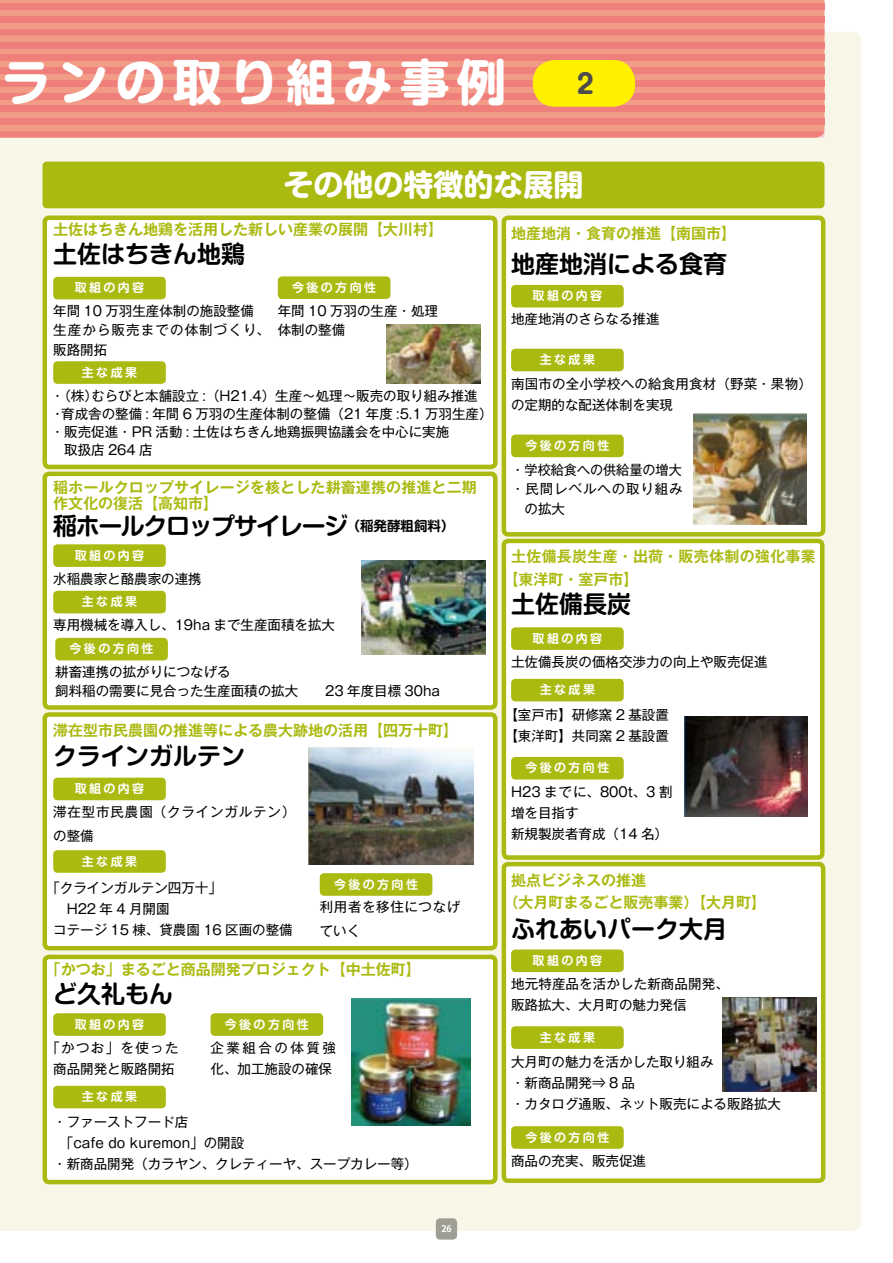
<style>
.page{position:relative;width:893px;height:1263px;background:#fff}
.page>*{position:absolute;margin:0;border:0;box-sizing:border-box;transform-origin:0 0}
.t1{font:700 49.5px "Shin M Go Pro";letter-spacing:.15em;color:#fff}
.t2{font:700 30px "Shin M Go Pro";color:#fff}
.t3{font:700 26.4px "Shin M Go Pro";color:#4f4d4c}
.t4{font:700 24px "Shin M Go Pro De";color:#000}
.t5{font:700 24px "Shin M Go Pro De";letter-spacing:-.06em;color:#000}
.t6{font:700 15px/22.5px "Gothic MB101 Pro De";color:#abba11}
.t7{font:700 15px/22.5px "Gothic MB101 Pro De";letter-spacing:.02em;color:#abba11}
.t8{font:13.5px/21px "Gothic MB101 Pr 5";color:#000}
.t9{font:13.5px/24px "Gothic MB101 Pr 5";letter-spacing:.065em;color:#000}
.t10{font:13.5px/21px "Gothic MB101 Pr 5";letter-spacing:.185em;color:#000}
.t11{font:13.5px/24px "Gothic MB101 Pr 5";letter-spacing:.045em;color:#000}
.t12{font:700 12px "Shin M Go Pro De";letter-spacing:.2em;color:#fff}
.t13{font:700 9px "Koz Go Pro";color:#fff}
</style>
<div class="page">
<div style="left:0;top:32px;width:861px;height:1199px;background:#f8f6e7"></div>
<div style="left:43px;top:162px;width:781px;height:46px;background:#abba11;border-radius:4px"></div>
<div style="left:504px;top:218px;width:319px;height:316px;background:#fff;border-radius:4px"></div>
<div style="left:502px;top:215px;width:323px;height:322px;border:4px solid #abba11;border-radius:4px"></div>
<div style="left:504px;top:541px;width:318px;height:316px;background:#fff;border-radius:4px"></div>
<div style="left:502px;top:539px;width:322px;height:321px;border:4px solid #abba11;border-radius:4px"></div>
<div style="left:504px;top:864px;width:319px;height:317px;background:#fff;border-radius:4px"></div>
<div style="left:502px;top:862px;width:323px;height:321px;border:4px solid #abba11;border-radius:4px"></div>
<div style="left:45px;top:218px;width:450px;height:249px;background:#fff;border-radius:4px"></div>
<div style="left:43px;top:215px;width:454px;height:254px;border:4px solid #abba11;border-radius:4px"></div>
<div style="left:45px;top:957px;width:450px;height:225px;background:#fff;border-radius:4px"></div>
<div style="left:43px;top:955px;width:454px;height:229px;border:4px solid #abba11;border-radius:4px"></div>
<div style="left:45px;top:714px;width:450px;height:234px;background:#fff;border-radius:4px"></div>
<div style="left:43px;top:712px;width:454px;height:238px;border:4px solid #abba11;border-radius:4px"></div>
<div style="left:45px;top:474px;width:450px;height:233px;background:#fff;border-radius:4px"></div>
<div style="left:43px;top:472px;width:454px;height:238px;border:4px solid #abba11;border-radius:4px"></div>
<div style="left:511px;top:285px;width:113px;height:22px;background:#abba11;border-radius:4px"></div>
<div style="left:511px;top:627px;width:113px;height:23px;background:#abba11;border-radius:4px"></div>
<div style="left:511px;top:949px;width:113px;height:23px;background:#abba11;border-radius:4px"></div>
<div style="left:53px;top:277px;width:113px;height:22px;background:#abba11;border-radius:4px"></div>
<div style="left:511px;top:349px;width:113px;height:22px;background:#abba11;border-radius:4px"></div>
<div style="left:511px;top:679px;width:113px;height:22px;background:#abba11;border-radius:4px"></div>
<div style="left:511px;top:1026px;width:113px;height:23px;background:#abba11;border-radius:4px"></div>
<div style="left:53px;top:361px;width:113px;height:23px;background:#abba11;border-radius:4px"></div>
<div style="left:511px;top:435px;width:113px;height:22px;background:#abba11;border-radius:4px"></div>
<div style="left:511px;top:757px;width:113px;height:22px;background:#abba11;border-radius:4px"></div>
<div style="left:511px;top:1126px;width:113px;height:23px;background:#abba11;border-radius:4px"></div>
<div style="left:278px;top:276px;width:112px;height:23px;background:#abba11;border-radius:4px"></div>
<div style="left:53px;top:1013px;width:113px;height:23px;background:#abba11;border-radius:4px"></div>
<div style="left:53px;top:778px;width:113px;height:22px;background:#abba11;border-radius:4px"></div>
<div style="left:53px;top:544px;width:113px;height:23px;background:#abba11;border-radius:4px"></div>
<div style="left:53px;top:1086px;width:113px;height:22px;background:#abba11;border-radius:4px"></div>
<div style="left:53px;top:850px;width:113px;height:23px;background:#abba11;border-radius:4px"></div>
<div style="left:53px;top:591px;width:113px;height:22px;background:#abba11;border-radius:4px"></div>
<div style="left:211px;top:1013px;width:112px;height:23px;background:#abba11;border-radius:4px"></div>
<div style="left:320px;top:873px;width:112px;height:23px;background:#abba11;border-radius:4px"></div>
<div style="left:55px;top:638px;width:113px;height:22px;background:#abba11;border-radius:4px"></div>
<img style="left:352px;top:998px;width:118px;height:127px">
<img style="left:723px;top:998px;width:94px;height:93px">
<img style="left:685px;top:716px;width:123px;height:100px">
<img style="left:694px;top:414px;width:113px;height:110px">
<img style="left:309px;top:747px;width:165px;height:117px">
<img style="left:361px;top:560px;width:124px;height:95px">
<img style="left:386px;top:324px;width:95px;height:59px">
<svg style="left:0;top:0;width:824px;height:131px;background:#f19785"></svg>
<div style="left:0;top:4px;width:824px;height:6px;background:#ee7f7b"></div>
<div style="left:0;top:17px;width:824px;height:6px;background:#ee7f7b"></div>
<svg style="left:0;top:29px;width:824px;height:6px;background:#ee807b"></svg>
<div style="left:0;top:42px;width:824px;height:6px;background:#ee7f7b"></div>
<div style="left:0;top:55px;width:824px;height:6px;background:#ee7f7b"></div>
<div style="left:0;top:68px;width:824px;height:6px;background:#ee7f7b"></div>
<div style="left:0;top:80px;width:824px;height:6px;background:#ee7f7b"></div>
<div style="left:0;top:93px;width:824px;height:6px;background:#ee7f7b"></div>
<div style="left:0;top:106px;width:824px;height:6px;background:#ee7f7b"></div>
<div style="left:0;top:119px;width:824px;height:6px;background:#ee7f7b"></div>
<div style="left:533px;top:60px;width:102px;height:47px;background:#fff100;border-radius:22px"></div>
<div style="left:436px;top:1218px;width:21px;height:21px;background:#9f9e95;border-radius:4px"></div>
<svg style="left:0;top:131px;width:824px;height:6px;background:#ee817b"></svg>
<h1 class="t1" style="left:2px;top:42px;width:506px">ランの取り組み事例</h1>
<h3 class="t3" style="left:577px;top:62px;width:19px">2</h3>
<h2 class="t2" style="left:283px;top:160px;width:301px">その他の特徴的な展開</h2>
<p class="t6" style="left:511px;top:221px;width:226px">地産地消・食育の推進【南国市】</p>
<p class="t6" style="left:53px;top:216px;width:391px">土佐はちきん地鶏を活用した新しい産業の展開【大川村】</p>
<h3 class="t4" style="left:53px;top:234px;width:193px">土佐はちきん地鶏</h3>
<h3 class="t4" style="left:511px;top:244px;width:217px">地産地消による食育</h3>
<p class="t12" style="left:75px;top:278px;width:71px">取組の内容</p>
<p class="t8" style="left:53px;top:300px;width:218px;line-height:19.5px">年間 10 万羽生産体制の施設整備生産から販売までの体制づくり、販路開拓</p>
<p class="t12" style="left:82px;top:362px;width:57px">主な成果</p>
<p class="t12" style="left:292px;top:278px;width:85px">今後の方向性</p>
<p class="t8" style="left:278px;top:300px;width:162px;line-height:19.5px">年間 10 万羽の生産・処理体制の整備</p>
<p class="t8" style="left:51px;top:386px;width:443px;line-height:18px">・（株）むらびと本舗設立 :（H21.4）生産～処理～販売の取り組み推進・育成舎の整備 : 年間 6 万羽の生産体制の整備（21 年度 :5.1 万羽生産）・販売促進・PR 活動 : 土佐はちきん地鶏振興協議会を中心に実施<br>　取扱店 264 店</p>
<p class="t6" style="left:53px;top:477px;width:425px;line-height:16.5px">稲ホールクロップサイレージを核とした耕畜連携の推進と二期作文化の復活【高知市】</p>
<h3 class="t5" style="left:53px;top:506px;width:403px">稲ホールクロップサイレージ<sup>（稲発酵粗飼料）</sup></h3>
<p class="t12" style="left:75px;top:545px;width:71px">取組の内容</p>
<p class="t8" style="left:53px;top:567px;width:150px">水稲農家と酪農家の連携</p>
<p class="t12" style="left:82px;top:592px;width:57px">主な成果</p>
<p class="t8" style="left:53px;top:613px;width:283px">専用機械を導入し、19ha まで生産面積を拡大</p>
<p class="t12" style="left:70px;top:639px;width:85px">今後の方向性</p>
<p class="t8" style="left:55px;top:660px;width:386px;line-height:19.5px">耕畜連携の拡がりにつなげる<br>飼料稲の需要に見合った生産面積の拡大　　23 年度目標 30ha</p>
<p class="t6" style="left:53px;top:717px;width:407px">滞在型市民農園の推進等による農大跡地の活用【四万十町】</p>
<h3 class="t4" style="left:53px;top:736px;width:193px">クラインガルテン</h3>
<p class="t12" style="left:75px;top:779px;width:71px">取組の内容</p>
<p class="t9" style="left:53px;top:799px;width:244px">滞在型市民農園（クラインガルテン）の整備</p>
<p class="t12" style="left:82px;top:851px;width:57px">主な成果</p>
<p class="t8" style="left:53px;top:876px;width:241px;text-indent:-7px">「クラインガルテン四万十」<br>　H22 年 4 月開園<br>コテージ 15 棟、貸農園 16 区画の整備</p>
<p class="t12" style="left:334px;top:874px;width:85px">今後の方向性</p>
<p class="t11" style="left:320px;top:894px;width:142px">利用者を移住につなげていく</p>
<p class="t6" style="left:46px;top:956px;width:377px">「かつお」まるごと商品開発プロジェクト【中土佐町】</p>
<h3 class="t4" style="left:53px;top:974px;width:121px">ど久礼もん</h3>
<p class="t12" style="left:75px;top:1014px;width:71px">取組の内容</p>
<p class="t8" style="left:46px;top:1036px;width:134px;text-align:center">「かつお」を使った商品開発と販路開拓</p>
<p class="t12" style="left:82px;top:1087px;width:57px">主な成果</p>
<p class="t12" style="left:225px;top:1014px;width:85px">今後の方向性</p>
<p class="t10" style="left:211px;top:1036px;width:127px">企業組合の体質強化、加工施設の確保</p>
<p class="t8" style="left:53px;top:1110px;width:136px">・ファーストフード店</p>
<p class="t8" style="left:60px;top:1131px;width:199px">「cafe do kuremon」の開設　</p>
<p class="t8" style="left:53px;top:1152px;width:366px">・新商品開発（カラヤン、クレティーヤ、スープカレー等）</p>
<p class="t13" style="left:441px;top:1223px;width:12px">26</p>
<p class="t12" style="left:533px;top:286px;width:71px">取組の内容</p>
<p class="t8" style="left:511px;top:308px;width:150px">地産地消のさらなる推進</p>
<p class="t12" style="left:540px;top:350px;width:57px">主な成果</p>
<p class="t8" style="left:511px;top:373px;width:302px">南国市の全小学校への給食用食材（野菜・果物）の定期的な配送体制を実現</p>
<p class="t12" style="left:525px;top:436px;width:85px">今後の方向性</p>
<p class="t8" style="left:511px;top:458px;width:172px">・学校給食への供給量の増大</p>
<p class="t9" style="left:511px;top:476px;width:173px">・民間レベルへの取り組み</p>
<p class="t8" style="left:525px;top:497px;width:42px">の拡大</p>
<p class="t7" style="left:504px;top:544px;width:314px;text-indent:8px">土佐備長炭生産・出荷・販売体制の強化事業【東洋町・室戸市】</p>
<h3 class="t4" style="left:511px;top:584px;width:121px">土佐備長炭</h3>
<p class="t12" style="left:533px;top:628px;width:71px">取組の内容</p>
<p class="t8" style="left:511px;top:650px;width:258px">土佐備長炭の価格交渉力の向上や販売促進</p>
<p class="t12" style="left:540px;top:680px;width:57px">主な成果</p>
<p class="t8" style="left:504px;top:703px;width:166px">【室戸市】研修窯 2 基設置【東洋町】共同窯 2 基設置</p>
<p class="t12" style="left:525px;top:758px;width:85px">今後の方向性</p>
<p class="t8" style="left:511px;top:780px;width:163px">H23 までに、800t、3 割増を目指す<br>新規製炭者育成（14 名）</p>
<p class="t6" style="left:504px;top:867px;width:264px;text-indent:8px">拠点ビジネスの推進<br>（大月町まるごと販売事業）【大月町】</p>
<h3 class="t4" style="left:511px;top:909px;width:217px">ふれあいパーク大月</h3>
<p class="t12" style="left:533px;top:951px;width:71px">取組の内容</p>
<p class="t8" style="left:511px;top:972px;width:219px">地元特産品を活かした新商品開発、販路拡大、大月町の魅力発信</p>
<p class="t12" style="left:540px;top:1027px;width:57px">主な成果</p>
<p class="t8" style="left:511px;top:1050px;width:271px">大月町の魅力を活かした取り組み<br>・新商品開発⇒ 8 品<br>・カタログ通販、ネット販売による販路拡大</p>
<p class="t12" style="left:525px;top:1127px;width:85px">今後の方向性</p>
<p class="t8" style="left:511px;top:1149px;width:136px">商品の充実、販売促進</p>
</div>
